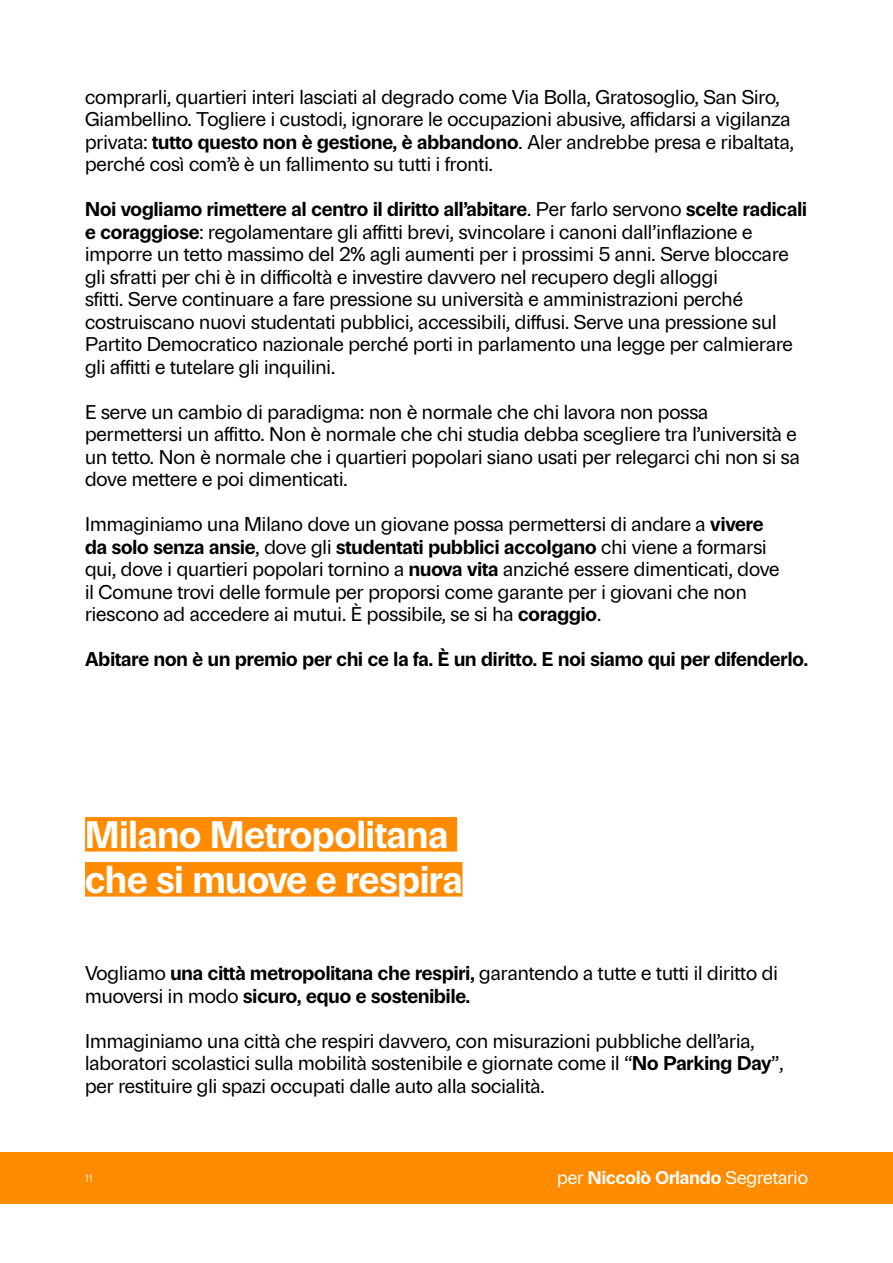
<style>
.page{position:relative;width:893px;height:1263px;background:#fff}
.page>*{position:absolute;margin:0;border:0;box-sizing:border-box;transform-origin:0 0}
.t1{font:700 37.5px/45px "Parabolica";color:#fff}
.t2{font:19.5px/22.5px "Parabolica";color:#000}
.t3{font:700 19.5px/22.5px "Parabolica";color:#000}
.t4{font:700 18px "Parabolica";color:#fff}
.t5{font:300 10.5px "Parabolica";color:#fff}
.s1{font-weight:700}
.s2{font-weight:400}
</style>
<div class="page">
<div style="left:0;top:1152px;width:893px;height:51px;background:#ff8b00"></div>
<div style="left:85px;top:817px;width:372px;height:34px;background:#ff8b00"></div>
<div style="left:85px;top:862px;width:377px;height:34px;background:#ff8b00"></div>
<p class="t2" style="left:85px;top:84px;width:710px">comprarli, quartieri interi lasciati al degrado come Via Bolla, Gratosoglio, San Siro, Giambellino. Togliere i custodi, ignorare le occupazioni abusive, affidarsi a vigilanza privata: <span class="s1">tutto questo non è gestione, è abbandono</span>. Aler andrebbe presa e ribaltata, perché così com’è è un fallimento su tutti i fronti.</p>
<p class="t2" style="left:85px;top:197px;width:723px"><span class="s1">Noi vogliamo rimettere al centro il diritto all’abitare</span>. Per farlo servono <span class="s1">scelte radicali e coraggiose</span>: regolamentare gli affitti brevi, svincolare i canoni dall’inflazione e imporre un tetto massimo del 2% agli aumenti per i prossimi 5 anni. Serve bloccare gli sfratti per chi è in difficoltà e investire davvero nel recupero degli alloggi<br>sfitti. Serve continuare a fare pressione su università e amministrazioni perché costruiscano nuovi studentati pubblici, accessibili, diffusi. Serve una pressione sul Partito Democratico nazionale perché porti in parlamento una legge per calmierare gli affitti e tutelare gli inquilini.</p>
<p class="t2" style="left:85px;top:399px;width:716px">E serve un cambio di paradigma: non è normale che chi lavora non possa permettersi un affitto. Non è normale che chi studia debba scegliere tra l’università e un tetto. Non è normale che i quartieri popolari siano usati per relegarci chi non si sa dove mettere e poi dimenticati.</p>
<p class="t2" style="left:85px;top:512px;width:696px">Immaginiamo una Milano dove un giovane possa permettersi di andare a <span class="s1">vivere da solo senza ansie</span>, dove gli <span class="s1">studentati pubblici accolgano</span> chi viene a formarsi qui, dove i quartieri popolari tornino a <span class="s1">nuova vita</span> anziché essere dimenticati, dove il Comune trovi delle formule per proporsi come garante per i giovani che non riescono ad accedere ai mutui. È possibile, se si ha <span class="s1">coraggio</span>.</p>
<p class="t3" style="left:85px;top:647px;width:724px">Abitare non è un premio per chi ce la fa. È un diritto. E noi siamo qui per difenderlo.</p>
<h1 class="t1" style="left:85px;top:810px;width:379px">Milano Metropolitana che si muove e respira</h1>
<p class="t3" style="left:85px;top:961px;width:694px"><span class="s2">Vogliamo</span> una città metropolitana che respiri, <span class="s2">garantendo a tutte e tutti il diritto di muoversi in modo</span> sicuro, equo e sostenibile.</p>
<p class="t2" style="left:85px;top:1028px;width:700px">Immaginiamo una città che respiri davvero, con misurazioni pubbliche dell’aria, laboratori scolastici sulla mobilità sostenibile e giornate come il “<span class="s1">No Parking Day</span>”, per restituire gli spazi occupati dalle auto alla socialità.</p>
<p class="t5" style="left:85px;top:1170px;width:9px">11</p>
<p class="t4" style="left:557px;top:1165px;width:252px"><span class="s2">per</span> Niccolò Orlando <span class="s2">Segretario</span></p>
</div>
